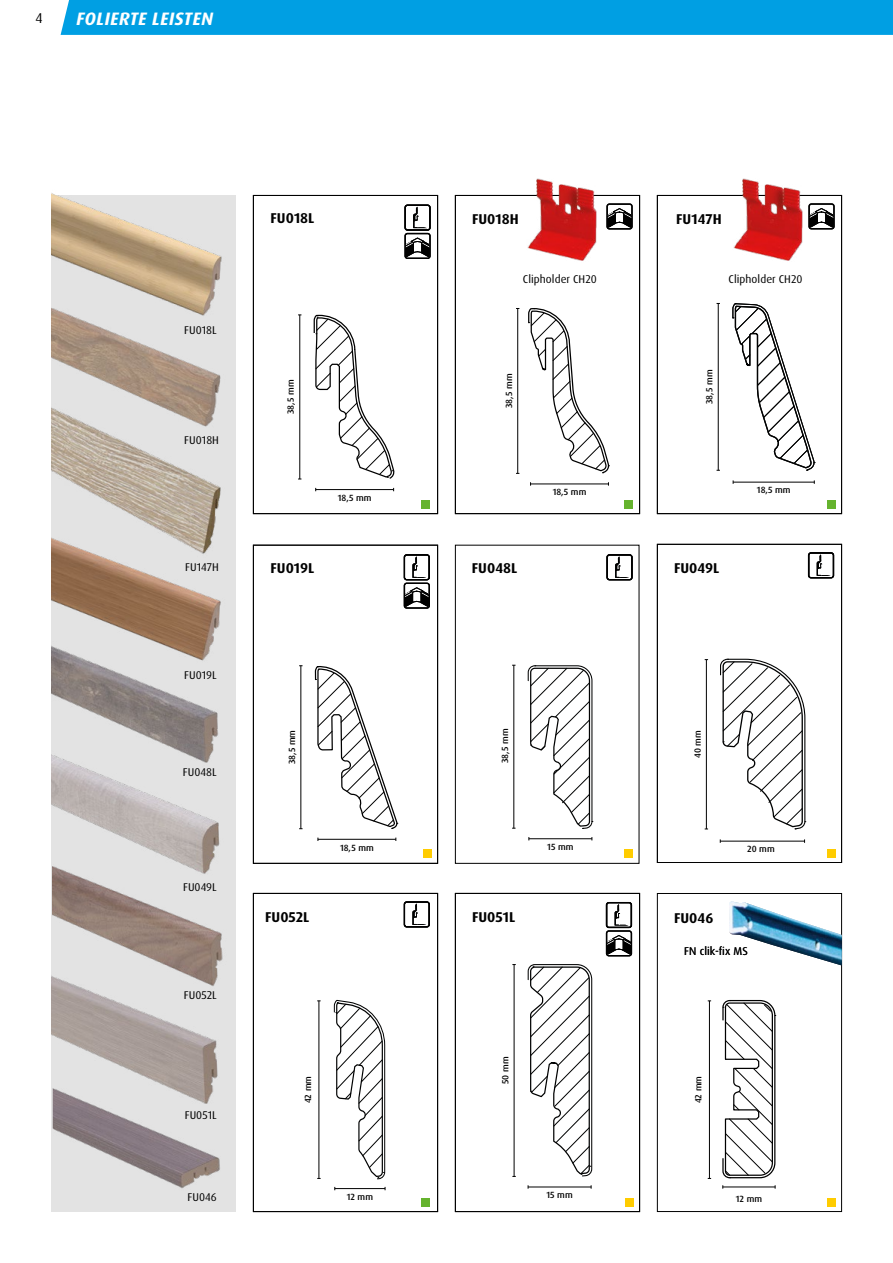
<style>
.page{position:relative;width:893px;height:1263px;background:#fff}
.page>*{position:absolute;margin:0;border:0;box-sizing:border-box;transform-origin:0 0}
.t1{font:italic 700 18px "Dax Pro";letter-spacing:.02em;color:#fff}
.t2{font:15.3px "Arial";color:#010202}
.t3{font:14.85px "Arial";color:#000}
.t4{font:14.85px "Arial";color:#010202;scale:.95 1}
.t5{font:14.85px "Arial";color:#010202}
.t6{font:14.7px "Arial";color:#000}
.t7{font:14.55px "Arial";color:#010202}
.t8{font:700 14.25px "Dax Pro";letter-spacing:.005em;color:#000}
.t9{font:14.25px "Dax Pro";color:#000}
.t10{font:13.95px "Arial";color:#010202;scale:1.06 1}
.t11{font:11.25px "Dax Pro";letter-spacing:.005em;color:#000}
.t12{font:500 9px "Dax Pro";letter-spacing:.005em;color:#000}
.t13{font:9px "Arial";color:#010202}
</style>
<div class="page">
<img style="left:51px;top:436px;width:185px;height:73px">
<img style="left:51px;top:317px;width:185px;height:119px">
<div style="left:455px;top:545px;width:184px;height:319px;border:1px solid #000"></div>
<div style="left:657px;top:893px;width:185px;height:319px;border:1px solid #000"></div>
<img style="left:51px;top:193px;width:185px;height:124px">
<img style="left:51px;top:509px;width:185px;height:128px">
<img style="left:53px;top:1072px;width:200px;height:123px">
<img style="left:51px;top:637px;width:185px;height:108px">
<img style="left:51px;top:745px;width:202px;height:143px">
<img style="left:51px;top:967px;width:185px;height:141px">
<img style="left:53px;top:859px;width:202px;height:140px">
<div style="left:423px;top:849px;width:9px;height:8px;background:#fc0"></div>
<div style="left:624px;top:849px;width:8px;height:8px;background:#fc0"></div>
<div style="left:827px;top:849px;width:9px;height:8px;background:#fc0"></div>
<div style="left:827px;top:1198px;width:9px;height:9px;background:#fc0"></div>
<div style="left:625px;top:1198px;width:9px;height:9px;background:#fc0"></div>
<div style="left:61px;top:0;width:832px;height:35px;background:#009fe3"></div>
<div style="left:657px;top:195px;width:185px;height:319px;border:1px solid #000"></div>
<div style="left:455px;top:195px;width:185px;height:319px;border:1px solid #000"></div>
<div style="left:624px;top:500px;width:9px;height:9px;background:#65b32e"></div>
<div style="left:827px;top:500px;width:9px;height:9px;background:#65b32e"></div>
<svg style="left:607px;top:203px;width:26px;height:27px"></svg>
<svg style="left:812px;top:203px;width:23px;height:27px"></svg>
<hr style="left:718px;top:303px;width:1px;height:167px;background:#000">
<hr style="left:733px;top:482px;width:81px;height:1px;background:#000">
<svg style="left:732px;top:303px;width:83px;height:168px"></svg>
<hr style="left:517px;top:308px;width:1px;height:165px;background:#000">
<hr style="left:531px;top:484px;width:77px;height:1px;background:#000">
<svg style="left:528px;top:308px;width:81px;height:166px"></svg>
<div style="left:422px;top:500px;width:8px;height:9px;background:#65b32e"></div>
<div style="left:253px;top:195px;width:185px;height:319px;border:1px solid #000"></div>
<svg style="left:404px;top:205px;width:27px;height:54px"></svg>
<hr style="left:299px;top:315px;width:1px;height:164px;background:#000">
<hr style="left:316px;top:489px;width:78px;height:1px;background:#000">
<svg style="left:313px;top:314px;width:81px;height:165px"></svg>
<img style="left:526px;top:178px;width:81px;height:83px">
<img style="left:732px;top:178px;width:80px;height:83px">
<div style="left:253px;top:545px;width:185px;height:319px;border:1px solid #000"></div>
<div style="left:657px;top:544px;width:185px;height:319px;border:1px solid #000"></div>
<svg style="left:404px;top:554px;width:26px;height:55px"></svg>
<svg style="left:606px;top:554px;width:27px;height:26px"></svg>
<svg style="left:808px;top:552px;width:26px;height:26px"></svg>
<svg style="left:527px;top:665px;width:66px;height:164px"></svg>
<hr style="left:513px;top:665px;width:1px;height:163px;background:#000">
<hr style="left:529px;top:838px;width:63px;height:1px;background:#000">
<svg style="left:720px;top:658px;width:86px;height:172px"></svg>
<hr style="left:706px;top:660px;width:1px;height:169px;background:#000">
<hr style="left:720px;top:841px;width:84px;height:1px;background:#000">
<hr style="left:300px;top:666px;width:1px;height:163px;background:#000">
<svg style="left:314px;top:666px;width:84px;height:175px"></svg>
<div style="left:422px;top:1198px;width:8px;height:8px;background:#65b32e"></div>
<div style="left:253px;top:893px;width:185px;height:319px;border:1px solid #000"></div>
<div style="left:455px;top:893px;width:185px;height:319px;border:1px solid #000"></div>
<img style="left:729px;top:901px;width:113px;height:64px">
<svg style="left:404px;top:901px;width:26px;height:26px"></svg>
<svg style="left:606px;top:902px;width:26px;height:55px"></svg>
<hr style="left:723px;top:1186px;width:52px;height:1px;background:#000">
<svg style="left:333px;top:999px;width:53px;height:180px"></svg>
<hr style="left:319px;top:1001px;width:1px;height:177px;background:#000">
<hr style="left:709px;top:1001px;width:1px;height:177px;background:#000">
<hr style="left:335px;top:1188px;width:50px;height:1px;background:#000">
<hr style="left:514px;top:964px;width:1px;height:212px;background:#000">
<hr style="left:528px;top:1186px;width:63px;height:1px;background:#000">
<svg style="left:527px;top:964px;width:66px;height:213px"></svg>
<svg style="left:722px;top:999px;width:54px;height:180px"></svg>
<p class="t9" style="left:36px;top:9px;width:9px">4</p>
<h1 class="t1" style="left:77px;top:7px;width:138px">FOLIERTE LEISTEN</h1>
<p class="t11" style="left:184px;top:323px;width:34px">FU018L</p>
<p class="t11" style="left:184px;top:433px;width:36px">FU018H</p>
<p class="t11" style="left:185px;top:560px;width:35px">FU147H</p>
<p class="t11" style="left:184px;top:668px;width:34px">FU019L</p>
<p class="t11" style="left:183px;top:765px;width:35px">FU048L</p>
<p class="t11" style="left:183px;top:880px;width:35px">FU049L</p>
<p class="t11" style="left:184px;top:988px;width:34px">FU052L</p>
<p class="t11" style="left:185px;top:1107px;width:34px">FU051L</p>
<p class="t11" style="left:188px;top:1190px;width:31px">FU046</p>
<p class="t8" style="left:270px;top:209px;width:46px">FU018L</p>
<p class="t12" style="left:285px;top:414px;width:36px;rotate:-90deg">38,5 mm</p>
<h3 class="t3" style="left:276px;top:412px;width:30px;rotate:-90deg">38.5</h3>
<h3 class="t3" style="left:339px;top:485px;width:30px">18.5</h3>
<p class="t12" style="left:338px;top:492px;width:35px">18,5 mm</p>
<p class="t8" style="left:472px;top:209px;width:48px">FU018H</p>
<p class="t8" style="left:676px;top:209px;width:47px">FU147H</p>
<p class="t11" style="left:523px;top:271px;width:75px">Clipholder CH20</p>
<p class="t11" style="left:729px;top:271px;width:75px">Clipholder CH20</p>
<p class="t12" style="left:503px;top:408px;width:36px;rotate:-90deg">38,5 mm</p>
<p class="t12" style="left:553px;top:486px;width:35px">18,5 mm</p>
<p class="t12" style="left:703px;top:404px;width:36px;rotate:-90deg">38,5 mm</p>
<p class="t12" style="left:757px;top:484px;width:35px">18,5 mm</p>
<p class="t13" style="left:764px;top:487px;width:19px">18.5</p>
<p class="t8" style="left:270px;top:559px;width:46px">FU019L</p>
<p class="t8" style="left:472px;top:559px;width:47px">FU048L</p>
<p class="t8" style="left:674px;top:559px;width:47px">FU049L</p>
<p class="t12" style="left:286px;top:764px;width:36px;rotate:-90deg">38,5 mm</p>
<h3 class="t6" style="left:341px;top:834px;width:30px">18.5</h3>
<p class="t12" style="left:340px;top:842px;width:35px">18,5 mm</p>
<p class="t12" style="left:499px;top:763px;width:36px;rotate:-90deg">38,5 mm</p>
<p class="t7" style="left:491px;top:761px;width:30px;rotate:-90deg">38.5</p>
<p class="t12" style="left:547px;top:841px;width:28px">15 mm</p>
<p class="t7" style="left:553px;top:843px;width:18px">15</p>
<p class="t12" style="left:692px;top:758px;width:29px;rotate:-90deg">40 mm</p>
<p class="t8" style="left:265px;top:908px;width:46px">FU052L</p>
<p class="t8" style="left:472px;top:908px;width:45px">FU051L</p>
<p class="t8" style="left:674px;top:908px;width:41px">FU046</p>
<h2 class="t2" style="left:755px;top:841px;width:19px">19</h2>
<p class="t12" style="left:747px;top:843px;width:29px">20 mm</p>
<p class="t11" style="left:684px;top:944px;width:65px">FN clik-fix MS</p>
<p class="t12" style="left:499px;top:1084px;width:29px;rotate:-90deg">50 mm</p>
<p class="t7" style="left:489px;top:1078px;width:18px;rotate:-90deg">50</p>
<p class="t12" style="left:302px;top:1103px;width:29px;rotate:-90deg">42 mm</p>
<p class="t12" style="left:693px;top:1103px;width:29px;rotate:-90deg">42 mm</p>
<h3 class="t6" style="left:712px;top:1081px;width:18px;rotate:90deg">42</h3>
<p class="t10" style="left:299px;top:1098px;width:17px;rotate:-90deg">42</p>
<h3 class="t4" style="left:351px;top:1187px;width:18px">12</h3>
<p class="t12" style="left:347px;top:1191px;width:28px">12 mm</p>
<p class="t12" style="left:546px;top:1189px;width:28px">15 mm</p>
<h3 class="t5" style="left:552px;top:1188px;width:18px">15</h3>
<p class="t12" style="left:736px;top:1193px;width:28px">12 mm</p>
</div>
